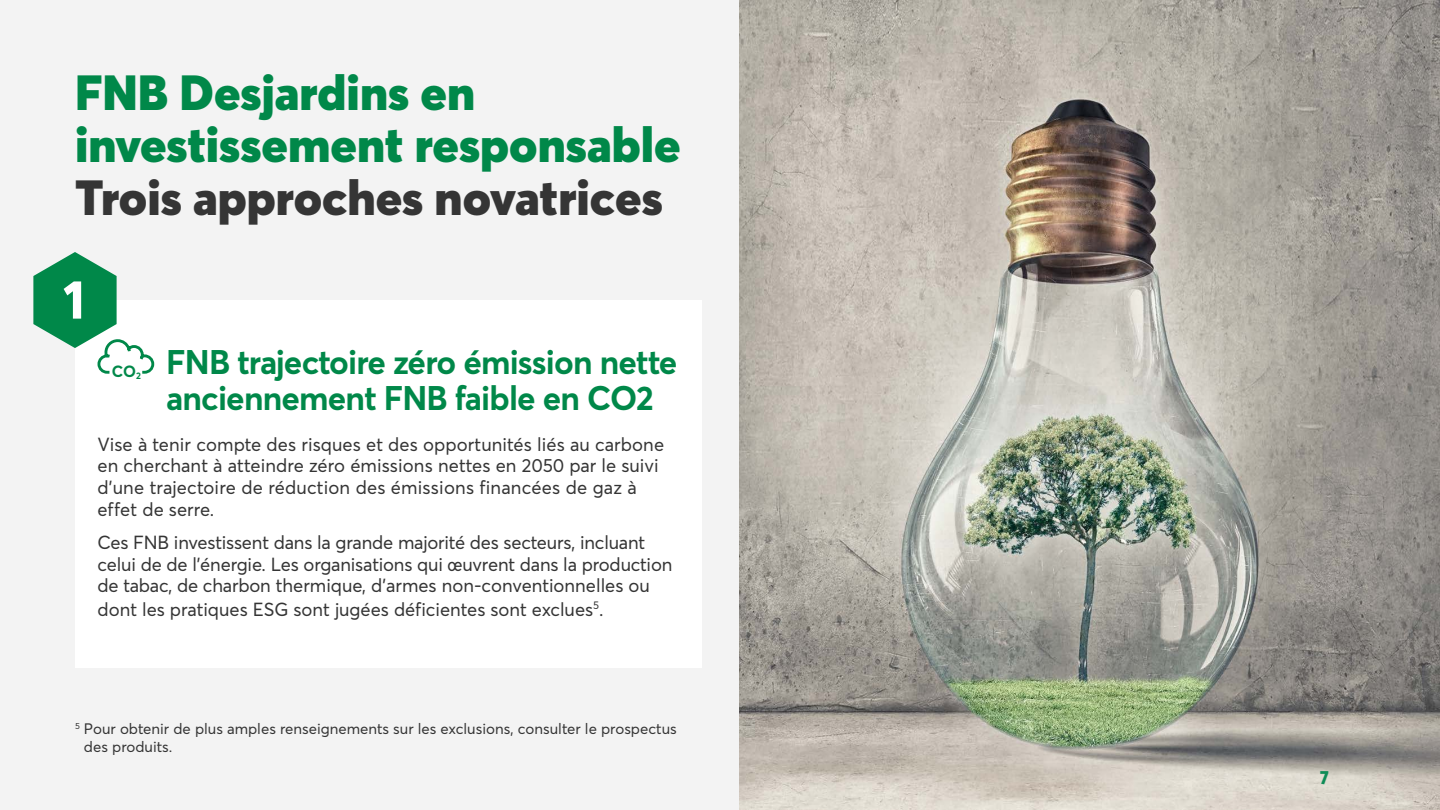
<style>
.page{position:relative;width:1440px;height:810px;background:#fff}
.page>*{position:absolute;margin:0;border:0;box-sizing:border-box;transform-origin:0 0}
.t1{font:700 52.5px "Avenir Next Condensed";color:#fff}
.t2{font:900 48.75px/52.5px "Averta";color:#008849}
.t3{font:700 33.75px/36px "Averta";letter-spacing:-.025em;color:#008849}
.t4{font:18.75px/21.8px "Averta";color:#353535}
.t5{font:800 18.75px "Averta";color:#0f8c57}
.t6{font:700 16.05px "Averta";color:#008849}
.t7{font:15px/18px "Averta";color:#353535}
.s1{color:#353535}
</style>
<div class="page">
<img style="left:739px;top:0;width:701px;height:810px">
<div style="left:0;top:0;width:739px;height:810px;background:#f3f3f3"></div>
<div style="left:75px;top:301px;width:626px;height:367px;background:#fff"></div>
<svg style="left:33px;top:252px;width:123px;height:122px"></svg>
<h2 class="t2" style="left:75px;top:65px;width:607px">FNB Desjardins en investissement responsable<br><span class="s1">Trois approches novatrices</span></h2>
<h3 class="t1" style="left:61px;top:268px;width:29px">1</h3>
<h3 class="t3" style="left:166px;top:344px;width:513px">FNB trajectoire zéro émission nette anciennement FNB faible en CO2</h3>
<p class="t4" style="left:98px;top:433px;width:568px">Vise à tenir compte des risques et des opportunités liés au carbone en cherchant à atteindre zéro émissions nettes en 2050 par le suivi d’une trajectoire de réduction des émissions financées de gaz à effet de serre.</p>
<p class="t4" style="left:98px;top:531px;width:577px;line-height:22.3px">Ces FNB investissent dans la grande majorité des secteurs, incluant celui de de l'énergie. Les organisations qui œuvrent dans la production de tabac, de charbon thermique, d’armes non-conventionnelles ou dont les pratiques ESG sont jugées déficientes sont exclues<sup>5</sup>.</p>
<p class="t6" style="left:112px;top:361px;width:31px">CO<sub>2</sub></p>
<p class="t7" style="left:84px;top:720px;width:594px;text-indent:-9px"><sup>5</sup> Pour obtenir de plus amples renseignements sur les exclusions, consulter le prospectus des produits.</p>
<p class="t5" style="left:1320px;top:765px;width:10px">7</p>
</div>
